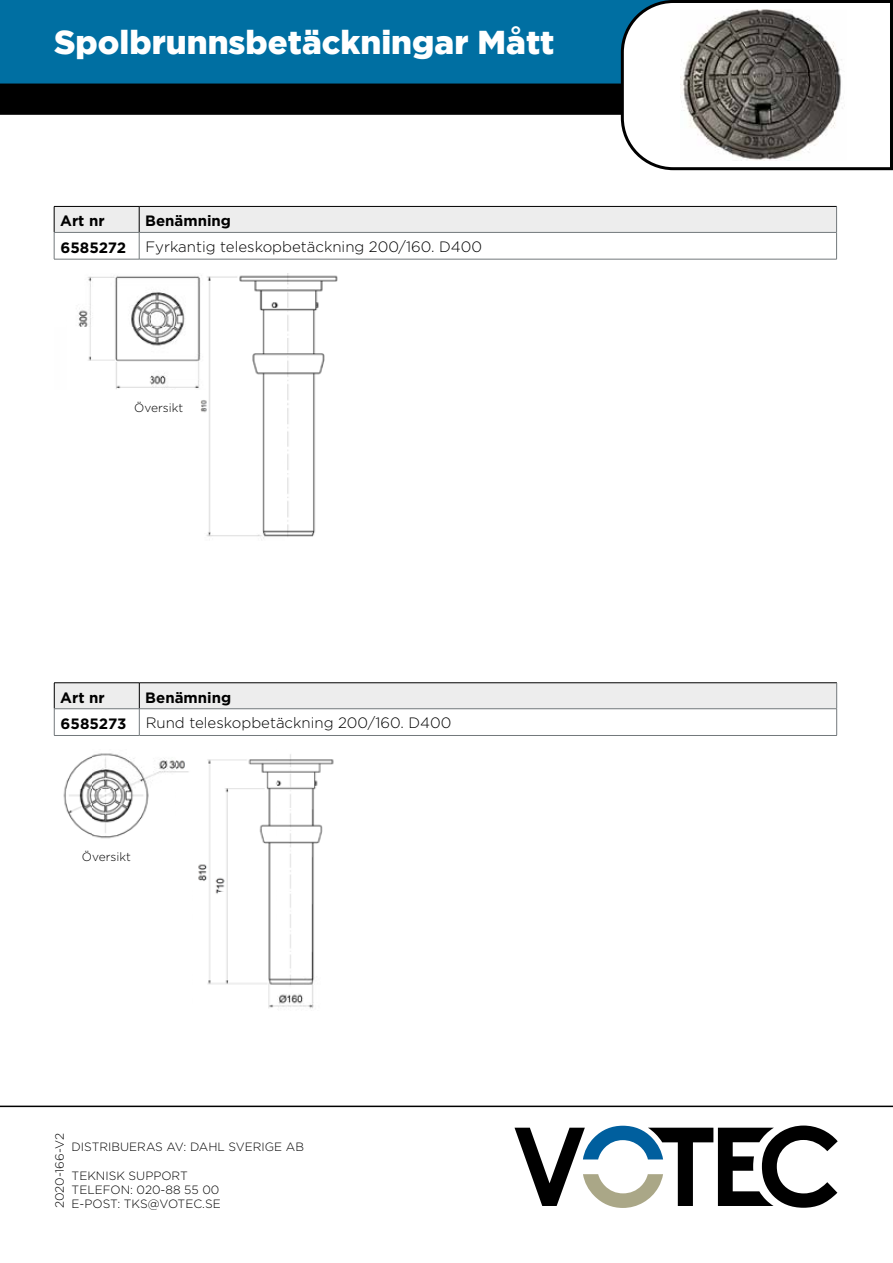
<style>
.page{position:relative;width:893px;height:1263px;background:#fff}
.page>*{position:absolute;margin:0;border:0;box-sizing:border-box;transform-origin:0 0}
.t1{font:900 33px "Gotham";color:#fff}
.t2{font:300 15px "Gotham";color:#000}
.t3{font:700 15px "Gotham";color:#000}
.t4{font:300 12px/14.4px "Gotham";color:#000}
</style>
<div class="page">
<svg style="left:515px;top:1125px;width:323px;height:83px"></svg>
<hr style="left:0;top:1105px;width:893px;height:2px;background:#000">
<div style="left:0;top:85px;width:619px;height:30px;background:#000"></div>
<div style="left:0;top:0;width:619px;height:85px;background:#006fa2"></div>
<svg style="left:619px;top:0;width:274px;height:171px"></svg>
<div style="left:54px;top:683px;width:85px;height:26px;background:#ededed"></div>
<div style="left:139px;top:683px;width:698px;height:26px;background:#ededed"></div>
<hr style="left:54px;top:682px;width:85px;height:1px;background:#000">
<hr style="left:139px;top:682px;width:698px;height:1px;background:#000">
<hr style="left:54px;top:708px;width:85px;height:1px;background:#73797c">
<svg style="left:54px;top:683px;width:1px;height:52px"></svg>
<hr style="left:139px;top:708px;width:698px;height:1px;background:#73797c">
<svg style="left:139px;top:683px;width:1px;height:52px"></svg>
<svg style="left:836px;top:683px;width:1px;height:52px"></svg>
<hr style="left:54px;top:735px;width:85px;height:1px;background:#73797c">
<hr style="left:139px;top:735px;width:698px;height:1px;background:#73797c">
<div style="left:54px;top:206px;width:85px;height:26px;background:#ededed"></div>
<div style="left:139px;top:206px;width:698px;height:26px;background:#ededed"></div>
<hr style="left:54px;top:206px;width:85px;height:1px;background:#000">
<hr style="left:139px;top:206px;width:698px;height:1px;background:#000">
<hr style="left:54px;top:232px;width:85px;height:1px;background:#73797c">
<svg style="left:54px;top:207px;width:1px;height:52px"></svg>
<hr style="left:139px;top:232px;width:698px;height:1px;background:#73797c">
<svg style="left:139px;top:207px;width:1px;height:52px"></svg>
<svg style="left:836px;top:207px;width:1px;height:52px"></svg>
<hr style="left:54px;top:259px;width:85px;height:1px;background:#73797c">
<hr style="left:139px;top:259px;width:698px;height:1px;background:#73797c">
<img style="left:200px;top:274px;width:138px;height:266px">
<img style="left:78px;top:274px;width:128px;height:115px">
<img style="left:198px;top:754px;width:136px;height:255px">
<img style="left:63px;top:753px;width:126px;height:86px">
<img style="left:681px;top:9px;width:165px;height:152px">
<h1 class="t1" style="left:54px;top:26px;width:502px">Spolbrunnsbetäckningar Mått</h1>
<p class="t3" style="left:60px;top:213px;width:46px">Art nr</p>
<p class="t3" style="left:145px;top:213px;width:87px">Benämning</p>
<p class="t3" style="left:61px;top:239px;width:67px">6585272</p>
<p class="t2" style="left:146px;top:239px;width:338px">Fyrkantig teleskopbetäckning 200/160. D400</p>
<p class="t4" style="left:134px;top:401px;width:50px">Översikt</p>
<p class="t3" style="left:60px;top:689px;width:46px">Art nr</p>
<p class="t3" style="left:145px;top:689px;width:87px">Benämning</p>
<p class="t3" style="left:61px;top:716px;width:67px">6585273</p>
<p class="t2" style="left:146px;top:715px;width:307px">Rund teleskopbetäckning 200/160. D400</p>
<p class="t4" style="left:82px;top:850px;width:50px">Översikt</p>
<p class="t4" style="left:53px;top:1208px;width:77px;rotate:-90deg">2020-166-V2</p>
<p class="t4" style="left:72px;top:1140px;width:234px">DISTRIBUERAS AV: DAHL SVERIGE AB</p>
<p class="t4" style="left:72px;top:1168px;width:149px">TEKNISK SUPPORT<br>TELEFON: 020-88 55 00</p>
<p class="t4" style="left:72px;top:1197px;width:151px">E-POST: TKS@VOTEC.SE</p>
</div>
